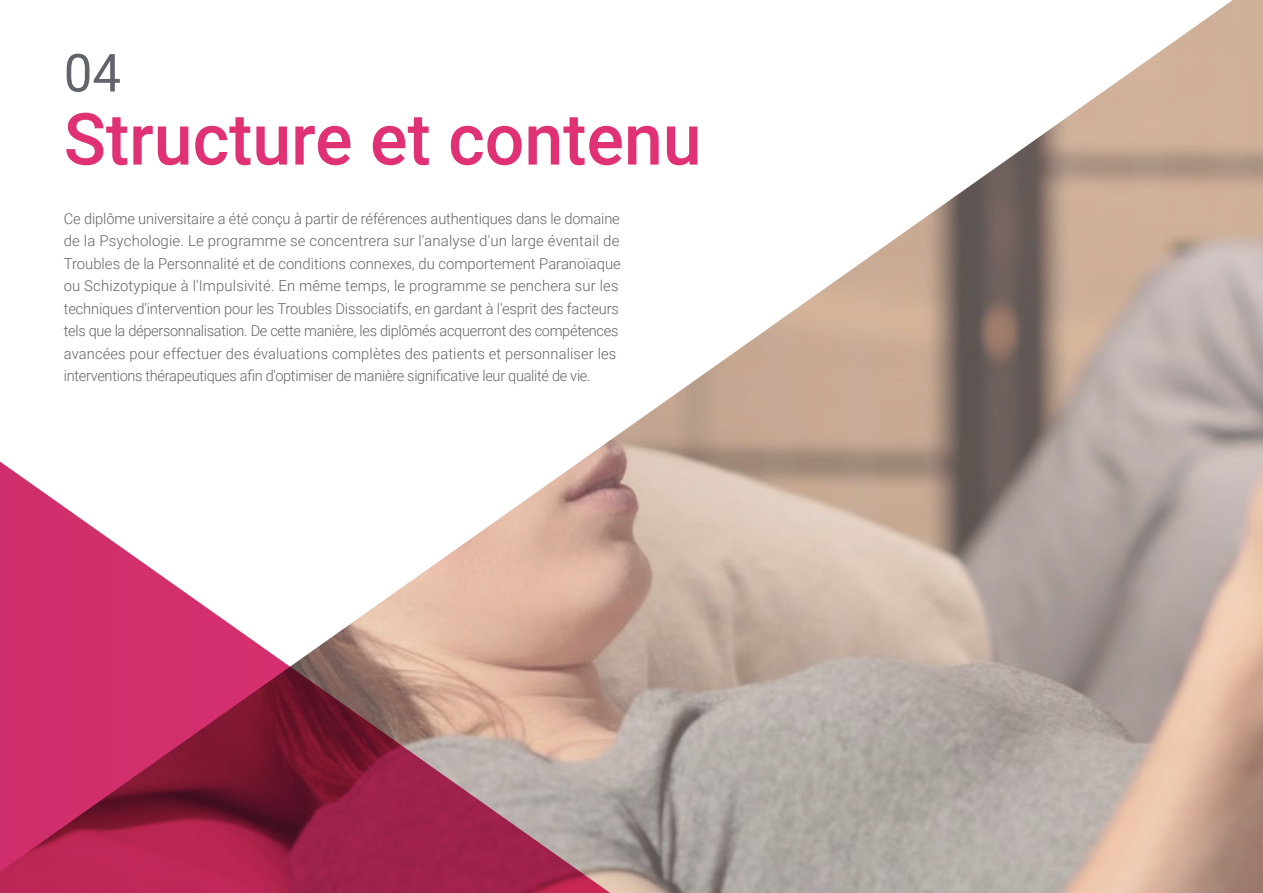
<style>
.page{position:relative;width:1263px;height:893px;background:#fff}
.page>*{position:absolute;margin:0;border:0;box-sizing:border-box;transform-origin:0 0}
.t1{font:500 72px "Roboto";color:#df3174}
.t2{font:52.5px "Roboto";color:#61646a}
.t3{font:300 15px/22.5px "Roboto";letter-spacing:-.01em;color:#61646a}
</style>
<div class="page">
<img style="left:602px;top:0;width:661px;height:893px">
<svg style="left:0;top:446px;width:640px;height:447px"></svg>
<h2 class="t2" style="left:64px;top:36px;width:59px">04</h2>
<h1 class="t1" style="left:64px;top:89px;width:639px">Structure et contenu</h1>
<p class="t3" style="left:64px;top:207px;width:558px">Ce diplôme universitaire a été conçu à partir de références authentiques dans le domaine de la Psychologie. Le programme se concentrera sur l'analyse d'un large éventail de Troubles de la Personnalité et de conditions connexes, du comportement Paranoïaque ou Schizotypique à l'Impulsivité. En même temps, le programme se penchera sur les techniques d'intervention pour les Troubles Dissociatifs, en gardant à l'esprit des facteurs tels que la dépersonnalisation. De cette manière, les diplômés acquerront des compétences avancées pour effectuer des évaluations complètes des patients et personnaliser les interventions thérapeutiques afin d'optimiser de manière significative leur qualité de vie.</p>
</div>
